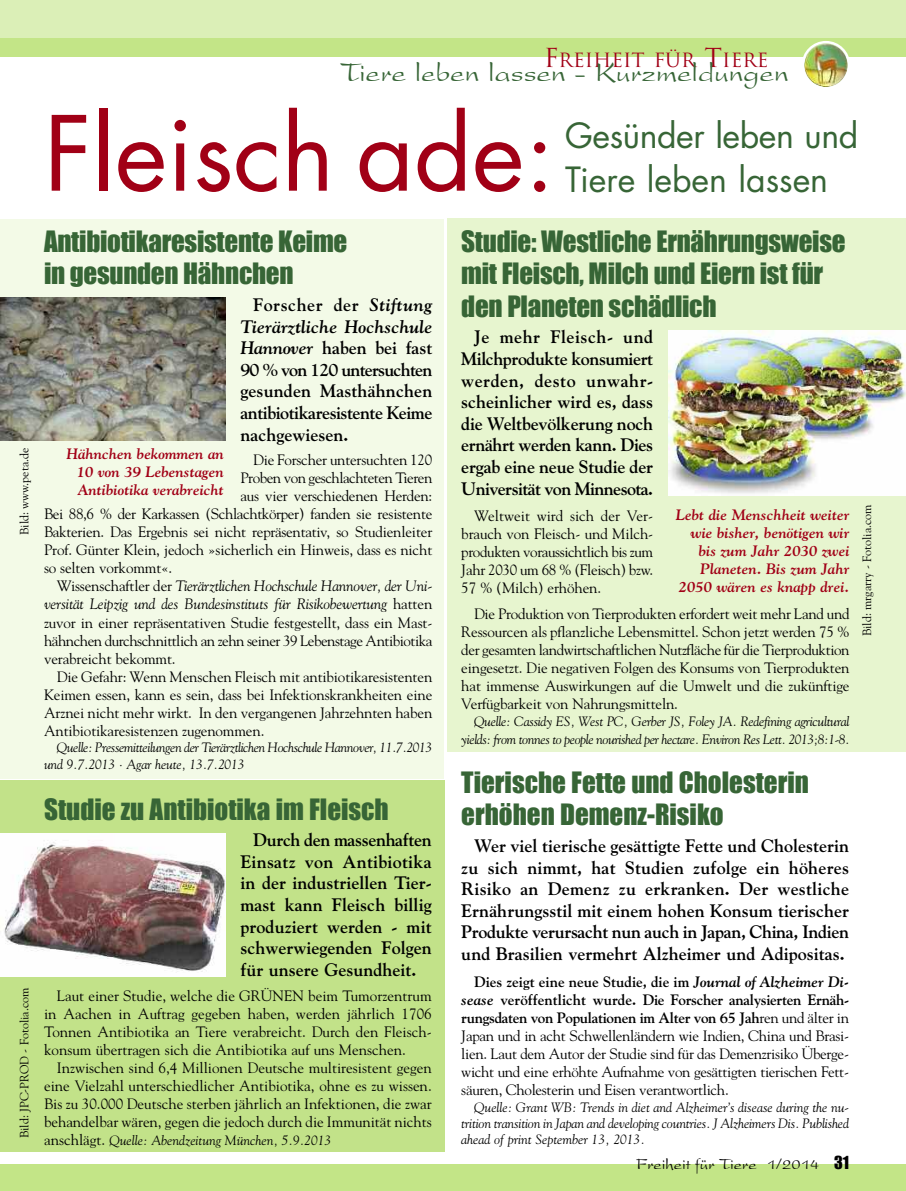
<style>
.page{position:relative;width:906px;height:1191px;background:#fff}
.page>*{position:absolute;margin:0;border:0;box-sizing:border-box;transform-origin:0 0}
.t1{font:100.5px "Futura";color:#a10016}
.t2{font:33.9px/44.5px "Futura";letter-spacing:-.01em;color:#376536}
.t3{font:29.1px "President Plain";color:#376536}
.t4{font:27px/32.4px "Impact";letter-spacing:-.01em;color:#376536}
.t5{font:19.2px "Trajan";color:#a10016}
.t6{font:700 18px/21.6px "Goudy";color:#000;text-align:justify}
.t7{font:16.5px "President Plain";color:#000}
.t8{font:15px/18px "Goudy";letter-spacing:-.01em;color:#000;text-align:justify}
.t9{font:italic 700 15px/18px "Goudy";color:#a10016;text-align:right}
.t10{font:italic 15px "Goudy";letter-spacing:-.01em;color:#000}
.t11{font:15px "Goudy";letter-spacing:-.035em;color:#000}
.t12{font:italic 13.5px/16.2px "Goudy";letter-spacing:-.02em;color:#000;text-align:right}
.t13{font:italic 13.5px "Goudy";color:#000}
.t14{font:12px "Goudy";color:#000}
.s1{font-size:25.5px}
.s2{font-weight:700}
.s3{font-weight:700;font-style:italic}
.s4{font-style:italic}
.s5{font-style:normal}
.s6{font-style:normal;font-size:15px}
.s7{font-family:"Impact"}
</style>
<div class="page">
<div style="left:0;top:780px;width:444px;height:372px;background:#c2e289"></div>
<div style="left:0;top:219px;width:444px;height:559px;background:#f3fae7"></div>
<div style="left:0;top:1164px;width:906px;height:27px;background:#c3e587"></div>
<div style="left:0;top:0;width:906px;height:41px;background:#dbefb7"></div>
<div style="left:0;top:38px;width:906px;height:19px;background:#c3e587"></div>
<img style="left:803px;top:41px;width:46px;height:46px">
<div style="left:447px;top:218px;width:459px;height:534px;background:#e7f5cf"></div>
<img style="left:668px;top:331px;width:238px;height:165px">
<img style="left:0;top:297px;width:225px;height:144px">
<img style="left:0;top:833px;width:225px;height:143px">
<p class="t14" style="left:17px;top:535px;width:89px;rotate:-90deg">Bild: www.peta.de</p>
<p class="t14" style="left:17px;top:1138px;width:152px;rotate:-90deg">Bild: JPC-PROD - Fotolia.com</p>
<p class="t5" style="left:544px;top:49px;width:226px"><span class="s1">F</span>REIHEIT FÜR <span class="s1">T</span>IERE</p>
<h3 class="t3" style="left:341px;top:62px;width:449px">Tiere leben lassen - Kurzmeldungen</h3>
<h1 class="t1" style="left:44px;top:108px;width:512px">Fleisch ade:</h1>
<h3 class="t4" style="left:461px;top:225px;width:386px">Studie: Westliche Ernährungsweise mit Fleisch, Milch und Eiern ist für den Planeten schädlich</h3>
<p class="t6" style="left:461px;top:326px;width:193px;text-indent:13px">Je mehr Fleisch- und Milchprodukte konsumiert werden, desto unwahr&shy;scheinlicher wird es, dass die Weltbevölkerung noch ernährt werden kann. Dies ergab eine neue Studie der Universität von Minnesota.</p>
<p class="t8" style="left:461px;top:507px;width:193px;text-indent:13px">Weltweit wird sich der Ver&shy;brauch von Fleisch- und Milch&shy;produkten voraussichtlich bis zum Jahr 2030 um 68 % (Fleisch) bzw.<br>57 % (Milch) erhöhen.</p>
<p class="t8" style="left:461px;top:605px;width:390px;text-indent:13px">Die Produktion von Tierprodukten erfordert weit mehr Land und Ressourcen als pflanzliche Lebensmittel. Schon jetzt werden 75 % der gesamten landwirtschaftlichen Nutzfläche für die Tierproduktion eingesetzt. Die negativen Folgen des Konsums von Tierprodukten hat immense Auswirkungen auf die Umwelt und die zukünftige Verfügbarkeit von Nahrungsmitteln.</p>
<p class="t12" style="left:461px;top:713px;width:390px;line-height:17.2px">Quelle: Cassidy ES, West PC, Gerber JS, Foley JA. Redefining agricultural yields: from tonnes to people nourished per hectare. Environ Res Lett. 2013;8:1-8.</p>
<h3 class="t4" style="left:461px;top:766px;width:349px">Tierische Fette und Cholesterin erhöhen Demenz-Risiko</h3>
<p class="t6" style="left:461px;top:835px;width:389px;text-indent:13px">Wer viel tierische gesättigte Fette und Cholesterin zu sich nimmt, hat Studien zufolge ein höheres Risiko an Demenz zu erkranken. Der westliche Ernährungsstil mit einem hohen Konsum tierischer Produkte verursacht nun auch in Japan, China, Indien und Brasilien vermehrt Alzheimer und Adipositas.</p>
<p class="t8" style="left:461px;top:972px;width:389px;text-indent:13px"><span class="s2">Dies zeigt eine neue Studie, die im</span> <span class="s3">Journal of Alzheimer Di&shy;sease</span> <span class="s2">veröffentlicht wurde. Die Forscher analysierten Ernäh&shy;rungsdaten von Populationen im Alter von 65 Jah</span>ren und älter in Japan und in acht Schwellenländern wie Indien, China und Brasi&shy;lien. Laut dem Autor der Studie sind für das Demenzrisiko Überge&shy;wicht und eine erhöhte Aufnahme von gesättigten tierischen Fett&shy;säuren, Cholesterin und Eisen verantwortlich.</p>
<p class="t12" style="left:461px;top:1099px;width:389px;text-align:justify;text-indent:13px">Quelle: Grant WB: Trends in diet and Alzheimer’s disease during the nu&shy;trition transition in Japan and developing countries. J Alzheimers Dis. Published ahead of print September 13, 2013.</p>
<h2 class="t2" style="left:565px;top:116px;width:295px">Gesünder leben und<br>Tiere leben lassen</h2>
<h3 class="t4" style="left:44px;top:225px;width:305px">Antibiotikaresistente Keime in gesunden Hähnchen</h3>
<p class="t6" style="left:240px;top:294px;width:193px;text-indent:13px">Forscher der <span class="s4">Stiftung Tierärztliche Hochschule Hannover</span> haben bei fast 90 % von 120 untersuchten gesunden Masthähnchen antibiotikaresistente Keime nachgewiesen.</p>
<p class="t8" style="left:253px;top:451px;width:181px">Die Forscher untersuchten 120</p>
<p class="t11" style="left:240px;top:469px;width:193px">Proben von geschlachteten Tieren</p>
<p class="t8" style="left:240px;top:487px;width:193px">aus vier verschiedenen Herden:</p>
<p class="t8" style="left:44px;top:505px;width:390px">Bei 88,6 % der Karkassen (Schlachtkörper) fanden sie resistente</p>
<p class="t8" style="left:44px;top:523px;width:390px">Bakterien. Das Ergebnis sei nicht repräsentativ, so Studienleiter</p>
<p class="t8" style="left:44px;top:541px;width:390px">Prof. Günter Klein, jedoch »sicherlich ein Hinweis, dass es nicht</p>
<p class="t8" style="left:44px;top:559px;width:130px">so selten vorkommt«.</p>
<p class="t10" style="left:57px;top:577px;width:377px"><span class="s5">Wissenschaftler der</span> Tierärztlichen Hochschule Hannover, der Uni-</p>
<p class="t10" style="left:44px;top:595px;width:390px">versität Leipzig und des Bundesinstituts für Risikobewertung <span class="s5">hatten</span></p>
<p class="t8" style="left:44px;top:613px;width:390px">zuvor in einer repräsentativen Studie festgestellt, dass ein Mast-</p>
<p class="t11" style="left:44px;top:631px;width:390px">hähnchen durchschnittlich an zehn seiner 39 Lebenstage Antibiotika</p>
<p class="t8" style="left:44px;top:649px;width:133px">verabreicht bekommt.</p>
<p class="t8" style="left:57px;top:667px;width:377px">Die Gefahr: Wenn Menschen Fleisch mit antibiotikaresistenten</p>
<p class="t8" style="left:44px;top:685px;width:390px">Keimen essen, kann es sein, dass bei Infektionskrankheiten eine</p>
<p class="t8" style="left:44px;top:703px;width:390px">Arznei nicht mehr wirkt. In den vergangenen Jahrzehnten haben</p>
<p class="t8" style="left:44px;top:721px;width:222px">Antibiotikaresistenzen zugenommen.</p>
<p class="t12" style="left:44px;top:739px;width:390px;text-align:left;text-indent:13px">Quelle: Pressemitteilungen der Tierärztlichen Hochschule Hannover, 11.7.2013 und 9.7.2013 · Agar heute, 13.7.2013</p>
<p class="t9" style="left:77px;top:444px;width:149px;text-align:justify;text-indent:-10px">Hähnchen bekommen an 10 von 39 Lebenstagen Antibiotika verabreicht</p>
<p class="t9" style="left:676px;top:506px;width:175px">Lebt die Menschheit weiter wie bisher, benötigen wir bis zum Jahr 2030 zwei<br>Planeten. Bis zum Jahr<br>2050 wären es knapp drei.</p>
<p class="t14" style="left:860px;top:636px;width:133px;rotate:-90deg">Bild: mrgarry - Fotolia.com</p>
<h3 class="t4" style="left:44px;top:792px;width:346px">Studie zu Antibiotika im Fleisch</h3>
<p class="t6" style="left:240px;top:829px;width:193px;text-indent:13px">Durch den massenhaften Einsatz von Antibiotika in der industriellen Tier&shy;mast kann Fleisch billig produziert werden - mit schwerwiegenden Folgen für unsere Gesundheit.</p>
<p class="t8" style="left:44px;top:986px;width:389px;text-indent:13px">Laut einer Studie, welche die GRÜNEN beim Tumorzentrum in Aachen in Auftrag gegeben haben, werden jährlich 1706<br>Tonnen Antibiotika an Tiere verabreicht. Durch den Fleisch&shy;konsum übertragen sich die Antibiotika auf uns Menschen.</p>
<p class="t8" style="left:44px;top:1058px;width:389px;text-indent:13px">Inzwischen sind 6,4 Millionen Deutsche multiresistent gegen eine Vielzahl unterschiedlicher Antibiotika, ohne es zu wissen.<br>Bis zu 30.000 Deutsche sterben jährlich an Infektionen, die zwar behandelbar wären, gegen die jedoch durch die Immunität nichts</p>
<p class="t13" style="left:44px;top:1132px;width:289px"><span class="s6">anschlägt.</span> Quelle: Abendzeitung München, 5.9.2013</p>
<p class="t7" style="left:636px;top:1158px;width:214px">Freiheit für Tiere 1/2014 <span class="s7">31</span></p>
</div>
